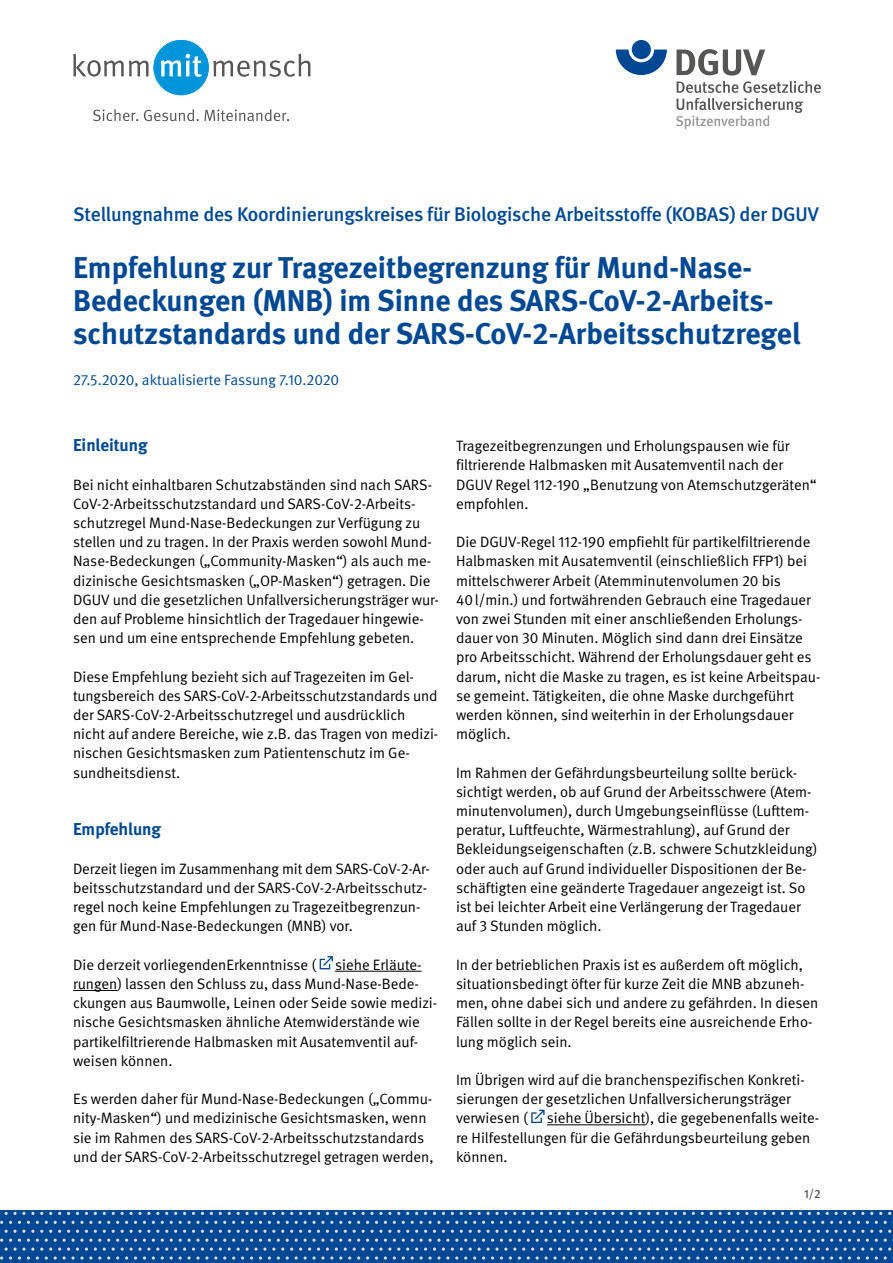
<style>
.page{position:relative;width:893px;height:1263px;background:#fff}
.page>*{position:absolute;margin:0;border:0;box-sizing:border-box;transform-origin:0 0}
.Überschriften_H1_ohne_Zahl{font:700 30px/33px "DGUV Meta";color:#004893}
.t1{font:500 19.65px "DGUV Meta";letter-spacing:-.005em;color:#004893}
.Überschriften_H2_ohne_Zahl{font:700 17.25px "DGUV Meta";color:#004893}
.Fließtext_FT{font:15px/19.2px "DGUV Meta";color:#000}
.Fließtext_FT-2{font:15px "DGUV Meta";color:#004893}
.t2{font:500 12px "DGUV Meta";color:#565655}
</style>
<div class="page">
<div style="left:0;top:1211px;width:893px;height:52px;background:#004893"></div>
<svg style="left:121px;top:1212px;width:29px;height:3px"></svg>
<svg style="left:237px;top:1212px;width:38px;height:3px"></svg>
<svg style="left:353px;top:1212px;width:38px;height:3px"></svg>
<svg style="left:478px;top:1212px;width:29px;height:3px"></svg>
<svg style="left:594px;top:1212px;width:29px;height:3px"></svg>
<svg style="left:710px;top:1212px;width:29px;height:3px"></svg>
<svg style="left:826px;top:1212px;width:38px;height:3px"></svg>
<svg style="left:179px;top:1221px;width:38px;height:3px"></svg>
<svg style="left:295px;top:1221px;width:38px;height:3px"></svg>
<svg style="left:420px;top:1221px;width:29px;height:3px"></svg>
<svg style="left:536px;top:1221px;width:29px;height:3px"></svg>
<svg style="left:652px;top:1221px;width:29px;height:3px"></svg>
<svg style="left:768px;top:1221px;width:38px;height:3px"></svg>
<svg style="left:884px;top:1221px;width:9px;height:3px"></svg>
<svg style="left:335px;top:1230px;width:338px;height:29px"></svg>
<svg style="left:674px;top:1230px;width:219px;height:29px"></svg>
<svg style="left:5px;top:1212px;width:29px;height:3px"></svg>
<svg style="left:63px;top:1221px;width:29px;height:3px"></svg>
<svg style="left:0;top:1230px;width:333px;height:29px"></svg>
<hr style="left:335px;top:971px;width:87px;height:1px;background:#000">
<hr style="left:73px;top:990px;width:44px;height:1px;background:#000">
<svg style="left:320px;top:956px;width:13px;height:13px"></svg>
<hr style="left:547px;top:1124px;width:98px;height:1px;background:#000">
<svg style="left:531px;top:1110px;width:14px;height:13px"></svg>
<div style="left:154px;top:40px;width:55px;height:55px;background:#0095db;border-radius:50%"></div>
<svg style="left:73px;top:54px;width:76px;height:23px"></svg>
<svg style="left:161px;top:54px;width:41px;height:23px"></svg>
<svg style="left:213px;top:54px;width:97px;height:23px"></svg>
<svg style="left:93px;top:109px;width:45px;height:12px"></svg>
<svg style="left:144px;top:109px;width:145px;height:12px"></svg>
<svg style="left:616px;top:50px;width:51px;height:25px"></svg>
<div style="left:632px;top:40px;width:19px;height:19px;background:#004893;border-radius:50%"></div>
<svg style="left:676px;top:49px;width:145px;height:80px"></svg>
<p class="t1" style="left:73px;top:203px;width:747px">Stellungnahme des Koordinierungskreises für Biologische Arbeitsstoffe (KOBAS) der DGUV</p>
<h1 class="Überschriften_H1_ohne_Zahl" style="left:73px;top:252px;width:729px">Empfehlung zur Tragezeitbegrenzung für Mund-Nase-<br>Bedeckungen (MNB) im Sinne des SARS-CoV-2-Arbeits&shy;schutzstandards und der SARS-CoV-2-Arbeitsschutzregel</h1>
<p class="Fließtext_FT-2" style="left:73px;top:371px;width:268px">27.5.2020, aktualisierte Fassung 7.10.2020</p>
<h2 class="Überschriften_H2_ohne_Zahl" style="left:73px;top:435px;width:76px">Einleitung</h2>
<p class="Fließtext_FT" style="left:73px;top:475px;width:367px">Bei nicht einhaltbaren Schutzabständen sind nach SARS-CoV-2-Arbeitsschutzstandard und SARS-CoV-2-Arbeits&shy;schutzregel Mund-Nase-Bedeckungen zur Verfügung zu stellen und zu tragen. In der Praxis werden sowohl Mund-Nase-Bedeckungen („Community-Masken“) als auch me&shy;dizinische Gesichtsmasken („OP-Masken“) getragen. Die DGUV und die gesetzlichen Unfallversicherungsträger wur&shy;den auf Probleme hinsichtlich der Tragedauer hingewie&shy;sen und um eine entsprechende Empfehlung gebeten.</p>
<p class="Fließtext_FT" style="left:73px;top:667px;width:367px">Diese Empfehlung bezieht sich auf Tragezeiten im Gel&shy;tungsbereich des SARS-CoV-2-Arbeitsschutzstandards und der SARS-CoV-2-Arbeitsschutzregel und ausdrücklich nicht auf andere Bereiche, wie z.B. das Tragen von medizi&shy;nischen Gesichtsmasken zum Patientenschutz im Ge&shy;sundheitsdienst.</p>
<h2 class="Überschriften_H2_ohne_Zahl" style="left:73px;top:819px;width:89px">Empfehlung</h2>
<p class="Fließtext_FT" style="left:73px;top:859px;width:358px">Derzeit liegen im Zusammenhang mit dem SARS-CoV-2-Ar&shy;beitsschutzstandard und der SARS-CoV-2-Arbeitsschutz&shy;regel noch keine Empfehlungen zu Tragezeitbegrenzun&shy;gen für Mund-Nase-Bedeckungen (MNB) vor.</p>
<p class="Fließtext_FT" style="left:73px;top:955px;width:245px">Die derzeit vorliegendenErkenntnisse (</p>
<p class="Fließtext_FT" style="left:73px;top:955px;width:366px;text-indent:262px">siehe Erläute&shy;rungen) lassen den Schluss zu, dass Mund-Nase-Bede&shy;ckungen aus Baumwolle, Leinen oder Seide sowie medizi&shy;nische Gesichtsmasken ähnliche Atemwiderstände wie partikelfiltrierende Halbmasken mit Ausatemventil auf&shy;weisen können.</p>
<p class="Fließtext_FT" style="left:73px;top:1090px;width:362px">Es werden daher für Mund-Nase-Bedeckungen („Commu&shy;nity-Masken“) und medizinische Gesichtsmasken, wenn sie im Rahmen des SARS-CoV-2-Arbeitsschutzstandards und der SARS-CoV-2-Arbeitsschutzregel getragen werden,</p>
<p class="Fließtext_FT" style="left:456px;top:437px;width:362px">Tragezeitbegrenzungen und Erholungspausen wie für filtrierende Halbmasken mit Ausatemventil nach der DGUV Regel 112-190 „Benutzung von Atemschutzgeräten“ empfohlen.</p>
<p class="Fließtext_FT" style="left:456px;top:533px;width:366px">Die DGUV-Regel 112-190 empfiehlt für partikelfiltrierende Halbmasken mit Ausatemventil (einschließlich FFP1) bei mittelschwerer Arbeit (Atemminutenvolumen 20 bis 40l/min.) und fortwährenden Gebrauch eine Tragedauer von zwei Stunden mit einer anschließenden Erholungs&shy;dauer von 30 Minuten. Möglich sind dann drei Einsätze pro Arbeitsschicht. Während der Erholungsdauer geht es darum, nicht die Maske zu tragen, es ist keine Arbeitspau&shy;se gemeint. Tätigkeiten, die ohne Maske durchgeführt werden können, sind weiterhin in der Erholungsdauer möglich.</p>
<p class="Fließtext_FT" style="left:456px;top:763px;width:363px">Im Rahmen der Gefährdungsbeurteilung sollte berück&shy;sichtigt werden, ob auf Grund der Arbeitsschwere (Atem&shy;minutenvolumen), durch Umgebungseinflüsse (Lufttem&shy;peratur, Luftfeuchte, Wärmestrahlung), auf Grund der Bekleidungseigenschaften (z.B. schwere Schutzkleidung) oder auch auf Grund individueller Dispositionen der Be&shy;schäftigten eine geänderte Tragedauer angezeigt ist. So ist bei leichter Arbeit eine Verlängerung der Tragedauer auf 3 Stunden möglich.</p>
<p class="Fließtext_FT" style="left:456px;top:955px;width:364px">In der betrieblichen Praxis ist es außerdem oft möglich, situationsbedingt öfter für kurze Zeit die MNB abzuneh&shy;men, ohne dabei sich und andere zu gefährden. In diesen Fällen sollte in der Regel bereits eine ausreichende Erho&shy;lung möglich sein.</p>
<p class="Fließtext_FT" style="left:456px;top:1070px;width:350px">Im Übrigen wird auf die branchenspezifischen Konkreti&shy;sierungen der gesetzlichen Unfallversicherungsträger verwiesen (</p>
<p class="Fließtext_FT" style="left:456px;top:1109px;width:364px;text-indent:91px">siehe Übersicht), die gegebenenfalls weite&shy;re Hilfestellungen für die Gefährdungsbeurteilung geben können.</p>
<p class="t2" style="left:804px;top:1186px;width:18px">1/2</p>
</div>
